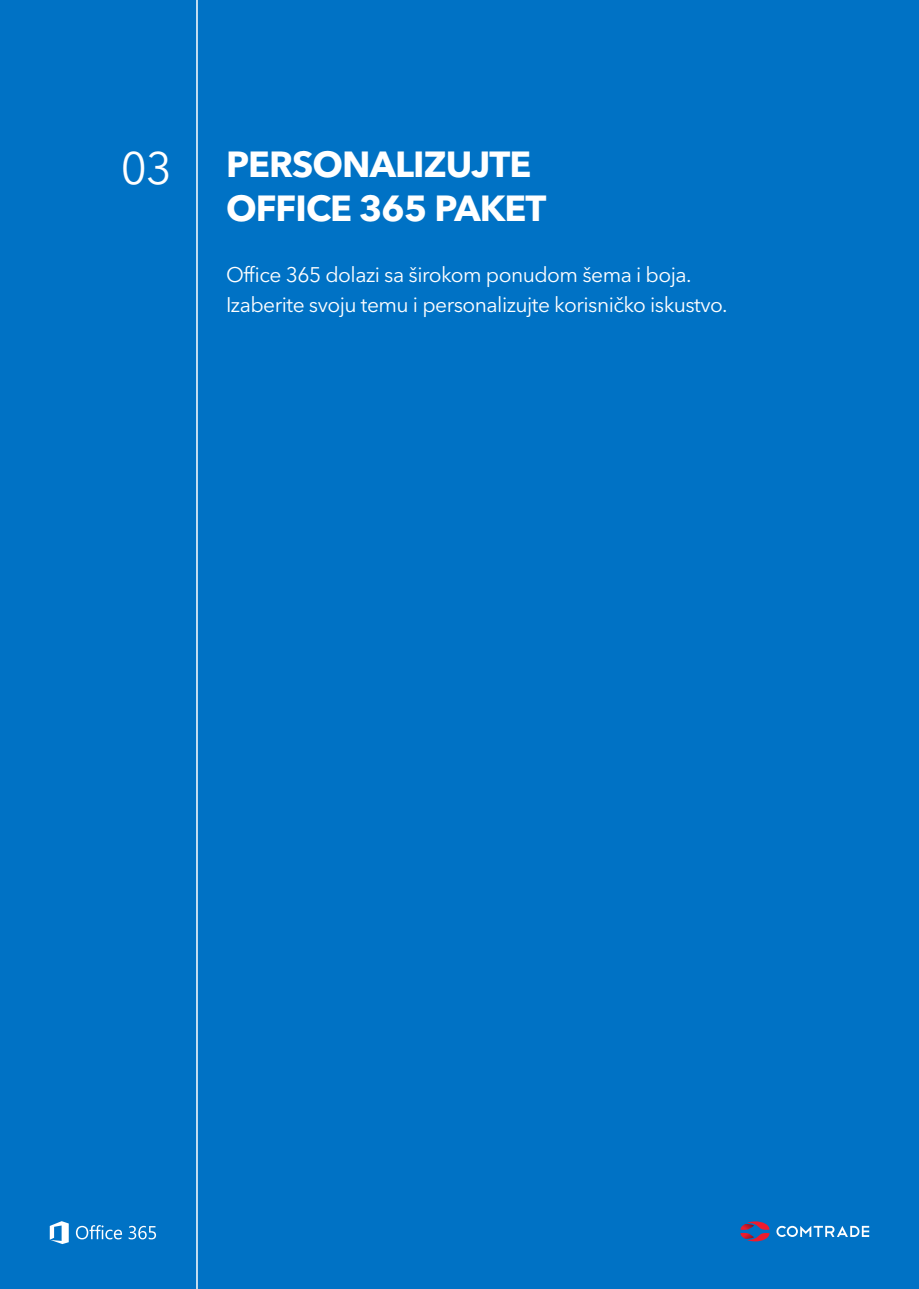
<style>
.page{position:relative;width:919px;height:1289px;background:#fff}
.page>*{position:absolute;margin:0;border:0;box-sizing:border-box;transform-origin:0 0}
.t1{font:45px "Avenir Next LT Pro";color:#fff}
.t2{font:700 36px/43.2px "Avenir Next LT Pro";letter-spacing:-.025em;color:#fff}
.t3{font:21px/30px "Avenir Next LT Pro";letter-spacing:-.025em;color:#fff}
</style>
<div class="page">
<div style="left:0;top:0;width:918px;height:1288px;background:#0072c5"></div>
<hr style="left:196px;top:0;width:2px;height:1288px;background:#fff">
<svg style="left:776px;top:1225px;width:93px;height:11px"></svg>
<svg style="left:740px;top:1221px;width:29px;height:20px"></svg>
<svg style="left:50px;top:1221px;width:19px;height:22px"></svg>
<svg style="left:76px;top:1225px;width:46px;height:14px"></svg>
<svg style="left:129px;top:1225px;width:27px;height:14px"></svg>
<h1 class="t1" style="left:121px;top:142px;width:53px">03</h1>
<h2 class="t2" style="left:226px;top:143px;width:322px">PERSONALIZUJTE<br>OFFICE 365 PAKET</h2>
<p class="t3" style="left:226px;top:260px;width:503px">Office 365 dolazi sa širokom ponudom šema i boja.<br>Izaberite svoju temu i personalizujte korisničko iskustvo.</p>
</div>
